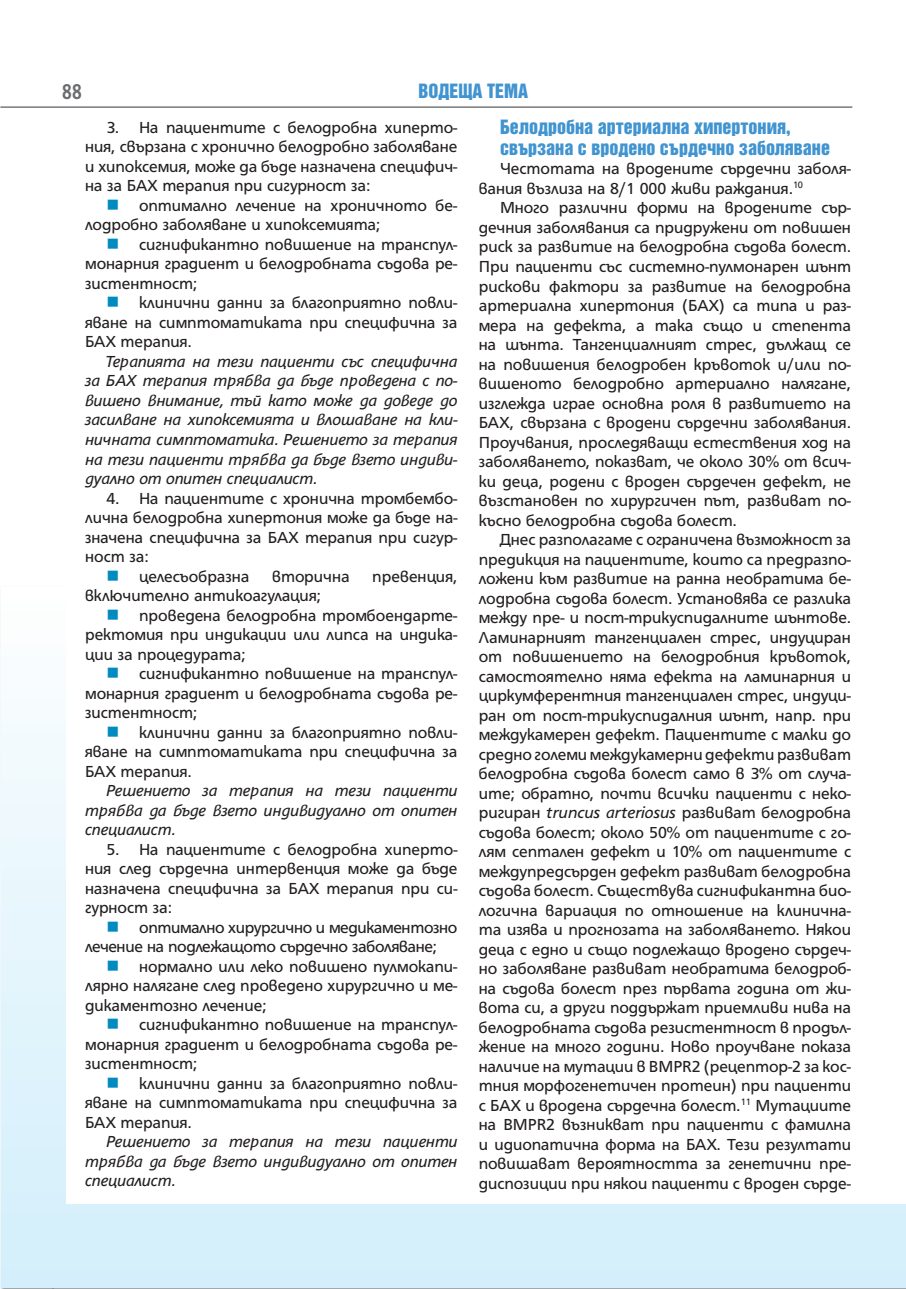
<style>
.page{position:relative;width:906px;height:1289px;background:#fff}
.page>*{position:absolute;margin:0;border:0;box-sizing:border-box;transform-origin:0 0}
.t1{font:700 23.1px "HS Grotesk Bg";color:#6c6d70;scale:.82 1}
.t2{font:18px/21px "Helvetica Inserat Cyr Upright";color:#4194d0}
.t3{font:17.25px/19.5px "HS Grotesk Bg";color:#231f20;text-align:justify}
.t4{font:italic 17.25px/19.5px "HS Grotesk Bg";letter-spacing:-.01em;color:#231f20;text-align:justify}
.t5{font:17.25px/19.5px "HS Grotesk Bg";letter-spacing:-.02em;color:#231f20}
.s1{font-style:italic}
</style>
<div class="page">
<svg style="left:1px;top:722px;width:905px;height:566px;background:#daf1fb"></svg>
<hr style="left:0;top:106px;width:852px;height:2px;background:#76787b">
<div style="left:66px;top:120px;width:840px;height:1083px;background:#fff"></div>
<h1 class="t1" style="left:62px;top:83px;width:25px">88</h1>
<p class="t2" style="left:418px;top:82px;width:111px">ВОДЕЩА ТЕМА</p>
<p class="t3" style="left:85px;top:119px;width:374px;text-indent:21px">3. На пациентите с белодробна хиперто&shy;ния, свързана с хронично белодробно заболяване и хипоксемия, може да бъде назначена специфич&shy;на за БАХ терапия при сигурност за:</p>
<p class="t3" style="left:85px;top:197px;width:374px;text-indent:54px">оптимално лечение на хроничното бе&shy;лодробно заболяване и хипоксемията;</p>
<p class="t3" style="left:85px;top:236px;width:374px;text-indent:54px">сигнификантно повишение на транспул&shy;монарния градиент и белодробната съдова ре&shy;зистентност;</p>
<p class="t3" style="left:85px;top:294px;width:374px;text-indent:54px">клинични данни за благоприятно повли&shy;яване на симптоматиката при специфична за БАХ терапия.</p>
<p class="t4" style="left:85px;top:353px;width:374px;text-indent:21px">Терапията на тези пациенти със специфична за БАХ терапия трябва да бъде проведена с по&shy;вишено внимание, тъй като може да доведе до засилване на хипоксемията и влошаване на кли&shy;ничната симптоматика. Решението за терапия на тези пациенти трябва да бъде взето индиви&shy;дуално от опитен специалист.</p>
<p class="t3" style="left:106px;top:489px;width:352px">4. На пациентите с хронична тромбембо-</p>
<p class="t3" style="left:85px;top:509px;width:374px">лична белодробна хипертония може да бъде на-</p>
<p class="t3" style="left:85px;top:528px;width:374px">значена специфична за БАХ терапия при сигур-</p>
<p class="t3" style="left:85px;top:548px;width:65px">ност за:</p>
<p class="t3" style="left:139px;top:567px;width:112px">целесъобразна</p>
<p class="t3" style="left:272px;top:567px;width:79px">вторична</p>
<p class="t3" style="left:372px;top:567px;width:87px">превенция,</p>
<p class="t3" style="left:85px;top:587px;width:237px">включително антикоагулация;</p>
<p class="t3" style="left:139px;top:606px;width:320px">проведена белодробна тромбоендарте-</p>
<p class="t3" style="left:85px;top:626px;width:374px">ректомия при индикации или липса на индика-</p>
<p class="t3" style="left:85px;top:645px;width:162px">ции за процедурата;</p>
<p class="t3" style="left:139px;top:665px;width:320px">сигнификантно повишение на транспул-</p>
<p class="t3" style="left:85px;top:684px;width:374px">монарния градиент и белодробната съдова ре-</p>
<p class="t3" style="left:85px;top:704px;width:114px">зистентност;</p>
<p class="t3" style="left:139px;top:723px;width:320px">клинични данни за благоприятно повли-</p>
<p class="t3" style="left:85px;top:743px;width:374px">яване на симптоматиката при специфична за</p>
<p class="t3" style="left:85px;top:762px;width:108px">БАХ терапия.</p>
<p class="t4" style="left:85px;top:782px;width:374px;text-indent:21px">Решението за терапия на тези пациенти трябва да бъде взето индивидуално от опитен специалист.</p>
<p class="t3" style="left:85px;top:840px;width:374px;text-indent:21px">5. На пациентите с белодробна хиперто&shy;ния след сърдечна интервенция може да бъде назначена специфична за БАХ терапия при си&shy;гурност за:</p>
<p class="t5" style="left:85px;top:918px;width:374px;text-indent:54px">оптимално хирургично и медикаментозно лечение на подлежащото сърдечно заболяване;</p>
<p class="t3" style="left:85px;top:957px;width:374px;text-indent:54px">нормално или леко повишено пулмокапи&shy;лярно налягане след проведено хирургично и ме&shy;дикаментозно лечение;</p>
<p class="t3" style="left:85px;top:1016px;width:374px;text-indent:54px">сигнификантно повишение на транспул&shy;монарния градиент и белодробната съдова ре&shy;зистентност;</p>
<p class="t3" style="left:85px;top:1074px;width:374px;text-indent:54px">клинични данни за благоприятно повли&shy;яване на симптоматиката при специфична за БАХ терапия.</p>
<p class="t4" style="left:85px;top:1133px;width:374px;text-indent:21px">Решението за терапия на тези пациенти трябва да бъде взето индивидуално от опитен специалист.</p>
<p class="t2" style="left:500px;top:117px;width:331px">Белодробна артериална хипертония, свързана с вродено сърдечно заболяване</p>
<p class="t3" style="left:479px;top:160px;width:374px;text-indent:21px">Честотата на вродените сърдечни заболя&shy;вания възлиза на 8/1 000 живи раждания.<sup>10</sup></p>
<p class="t3" style="left:479px;top:199px;width:374px;text-indent:21px">Много различни форми на вродените сър&shy;дечния заболявания са придружени от повишен риск за развитие на белодробна съдова болест.<br>При пациенти със системно-пулмонарен шънт рискови фактори за развитие на белодробна артериална хипертония (БАХ) са типа и раз&shy;мера на дефекта, а така също и степента на шънта. Тангенциалният стрес, дължащ се на повишения белодробен кръвоток и/или по&shy;вишеното белодробно артериално налягане, изглежда играе основна роля в развитието на БАХ, свързана с вродени сърдечни заболявания.<br>Проучвания, проследяващи естествения ход на заболяването, показват, че около 30% от всич&shy;ки деца, родени с вроден сърдечен дефект, не възстановен по хирургичен път, развиват по&shy;късно белодробна съдова болест.</p>
<p class="t3" style="left:479px;top:531px;width:374px;text-indent:21px">Днес разполагаме с ограничена възможност за предикция на пациентите, които са предразпо&shy;ложени към развитие на ранна необратима бе&shy;лодробна съдова болест. Установява се разлика между пре- и пост-трикуспидалните шънтове.<br>Ламинарният тангенциален стрес, индуциран от повишението на белодробния кръвоток, самостоятелно няма ефекта на ламинарния и циркумферентния тангенциален стрес, индуци&shy;ран от пост-трикуспидалния шънт, напр. при междукамерен дефект. Пациентите с малки до средно големи междукамерни дефекти развиват белодробна съдова болест само в 3% от случа&shy;ите; обратно, почти всички пациенти с неко&shy;ригиран <span class="s1">truncus arteriosus</span> развиват белодробна съдова болест; около 50% от пациентите с го&shy;лям септален дефект и 10% от пациентите с междупредсърден дефект развиват белодробна съдова болест. Съществува сигнификантна био&shy;логична вариация по отношение на клинична&shy;та изява и прогнозата на заболяването. Някои деца с едно и също подлежащо вродено сърдеч&shy;но заболяване развиват необратима белодроб&shy;на съдова болест през първата година от жи&shy;вота си, а други поддържат приемливи нива на белодробната съдова резистентност в продъл&shy;жение на много години. Ново проучване показа наличие на мутации в BMPR2 (рецептор-2 за кос&shy;тния морфогенетичен протеин) при пациенти с БАХ и вродена сърдечна болест.<sup>11</sup> Мутациите на BMPR2 възникват при пациенти с фамилна и идиопатична форма на БАХ. Тези резултати повишават вероятността за генетични пре&shy;диспозиции при някои пациенти с вроден сърде-</p>
</div>
